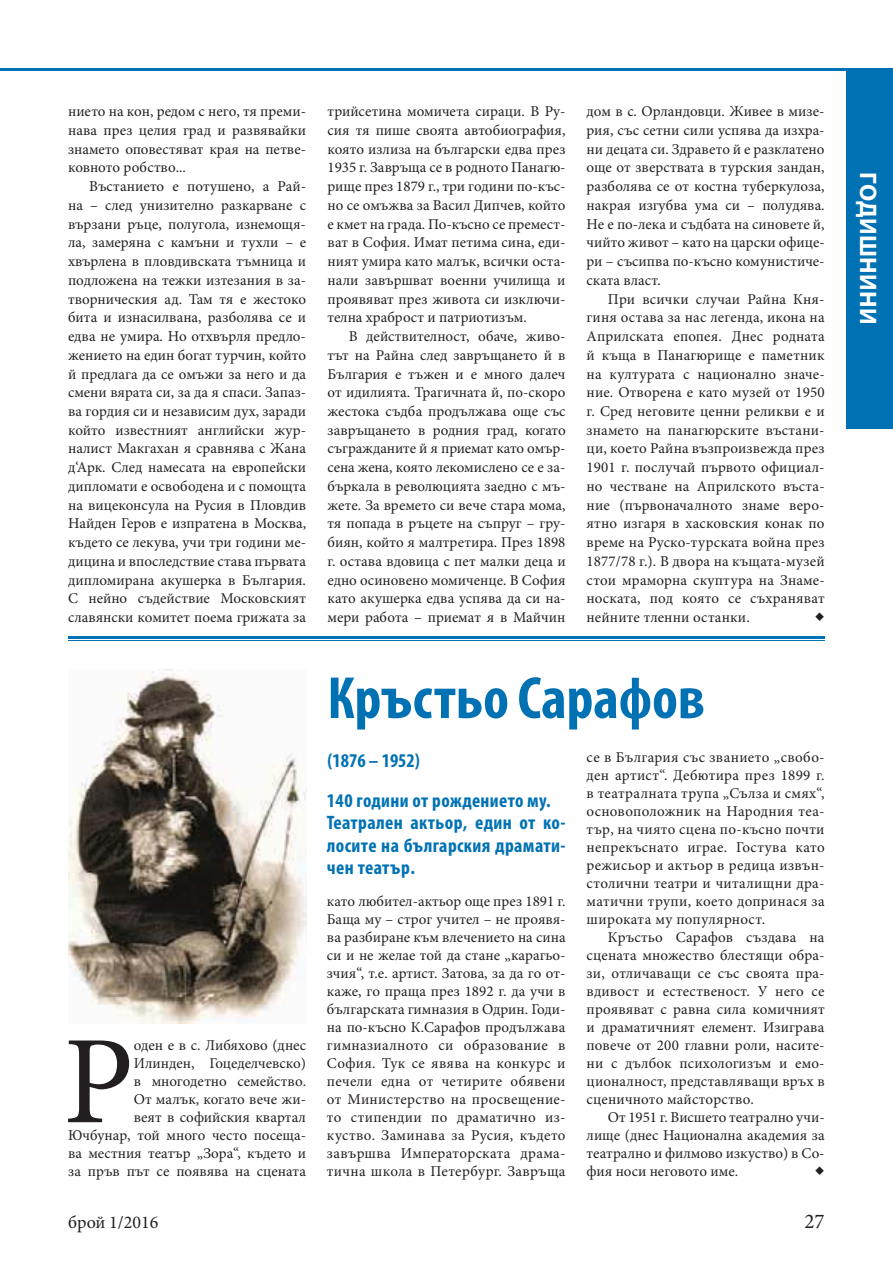
<style>
.page{position:relative;width:893px;height:1263px;background:#fff}
.page>*{position:absolute;margin:0;border:0;box-sizing:border-box;transform-origin:0 0}
.t1{font:125.7px "Minion Pro";color:#231f20}
.t2{font:700 condensed 60px "Myriad Pro";color:#0072b4}
.t3{font:700 24px "Myriad Pro";letter-spacing:.02em;color:#fff}
.t4{font:21px "Minion Pro";color:#231f20}
.t5{font:700 condensed 19.5px/22.5px "Myriad Pro";letter-spacing:.02em;color:#0072b4}
.t6{font:700 condensed 19.5px "Myriad Pro";color:#0072b4}
.t7{font:18px "Minion Pro";color:#231f20}
.t8{font:15px/18.8px "Minion Pro";color:#231f20;text-align:justify}
</style>
<div class="page">
<div style="left:846px;top:68px;width:47px;height:361px;background:#0072b4"></div>
<hr style="left:0;top:68px;width:893px;height:3px;background:#0072b4">
<hr style="left:68px;top:637px;width:756px;height:2px;background:#0072b4">
<hr style="left:68px;top:640px;width:756px;height:1px;background:#0072b4">
<img style="left:68px;top:670px;width:238px;height:353px">
<p class="t8" style="left:68px;top:102px;width:240px">нието на кон, редом с него, тя преми&shy;нава през целия град и развявайки знамето оповестяват края на петве&shy;ковното робство...</p>
<p class="t8" style="left:68px;top:177px;width:240px;text-indent:21px">Въстанието е потушено, а Рай&shy;на – след унизително разкарване с вързани ръце, полугола, изнемощя&shy;ла, замеряна с камъни и тухли – е хвърлена в пловдивската тъмница и подложена на тежки изтезания в за&shy;творническия ад. Там тя е жестоко бита и изнасилвана, разболява се и едва не умира. Но отхвърля предло&shy;жението на един богат турчин, който й предлага да се омъжи за него и да смени вярата си, за да я спаси. Запаз&shy;ва гордия си и независим дух, заради който известният английски жур&shy;налист Макгахан я сравнява с Жана д‘Арк. След намесата на европейски дипломати е освободена и с помощта на вицеконсула на Русия в Пловдив Найден Геров е изпратена в Москва, където се лекува, учи три години ме&shy;дицина и впоследствие става първата дипломирана акушерка в България.<br>С нейно съдействие Московският славянски комитет поема грижата за</p>
<p class="t8" style="left:68px;top:1036px;width:240px;line-height:18px;text-align:right">оден е в с. Либяхово (днес<br>Илинден, Гоцеделчевско)<br>в многодетно семейство.<br>От малък, когато вече жи-<br>веят в софийския квартал<br>Ючбунар, той много често посеща&shy;ва местния театър „Зора“, където и за пръв път се появява на сцената</p>
<h1 class="t1" style="left:63px;top:1005px;width:72px">Р</h1>
<p class="t8" style="left:327px;top:102px;width:240px">трийсетина момичета сираци. В Ру&shy;сия тя пише своята автобиография, която излиза на български едва през 1935 г. Завръща се в родното Панагю&shy;рище през 1879 г., три години по-къс&shy;но се омъжва за Васил Дипчев, който е кмет на града. По-късно се премест&shy;ват в София. Имат петима сина, еди&shy;ният умира като малък, всички оста&shy;нали завършват военни училища и проявяват през живота си изключи&shy;телна храброст и патриотизъм.</p>
<p class="t8" style="left:327px;top:327px;width:240px;text-indent:21px">В действителност, обаче, живо&shy;тът на Райна след завръщането й в България е тъжен и e много далеч от идилията. Трагичната й, по-скоро жестока съдба продължава още със завръщането в родния град, когато съгражданите й я приемат като омър&shy;сена жена, която лекомислено се е за&shy;бъркала в революцията заедно с мъ&shy;жете. За времето си вече стара мома, тя попада в ръцете на съпруг – гру&shy;биян, който я малтретира. През 1898 г. остава вдовица с пет малки деца и едно осиновено момиченце. В София като акушерка едва успява да си на&shy;мери работа – приемат я в Майчин</p>
<p class="t8" style="left:586px;top:102px;width:240px">дом в с. Орландовци. Живее в мизе&shy;рия, със сетни сили успява да изхра&shy;ни децата си. Здравето й е разклатено още от зверствата в турския зандан, разболява се от костна туберкулоза, накрая изгубва ума си – полудява.<br>Не е по-лека и съдбата на синовете й, чийто живот – като на царски офице&shy;ри – съсипва по-късно комунистиче&shy;ската власт.</p>
<p class="t8" style="left:586px;top:289px;width:240px;text-indent:21px">При всички случаи Райна Кня&shy;гиня остава за нас легенда, икона на Априлската епопея. Днес родната й къща в Панагюрище е паметник на културата с национално значе&shy;ние. Отворена е като музей от 1950 г. Сред неговите ценни реликви е и знамето на панагюрските въстани&shy;ци, което Райна възпроизвежда през 1901 г. послучай първото официал&shy;но честване на Априлското въста&shy;ние (първоначалното знаме веро&shy;ятно изгаря в хасковския конак по време на Руско-турската война през 1877/78 г.). В двора на къщата-музей стои мраморна скуптура на Знаме&shy;носката, под която се съхраняват нейните тленни останки.</p>
<h3 class="t4" style="left:815px;top:603px;width:11px">◆</h3>
<h2 class="t2" style="left:327px;top:662px;width:379px">Кръстьо Сарафов</h2>
<h3 class="t6" style="left:327px;top:749px;width:94px">(1876 – 1952)</h3>
<h3 class="t5" style="left:327px;top:789px;width:240px">140 години от рождението му.<br>Театрален актьор, един от ко&shy;лосите на българския драмати&shy;чен театър.</h3>
<p class="t8" style="left:327px;top:892px;width:240px;line-height:18px">като любител-актьор още през 1891 г.<br>Баща му – строг учител – не проявя&shy;ва разбиране към влечението на сина си и не желае той да стане „карагьо&shy;зчия“, т.е. артист. Затова, за да го от&shy;каже, го праща през 1892 г. да учи в българската гимназия в Одрин. Годи&shy;на по-късно К.Сарафов продължава гимназиалното си образование в София. Тук се явява на конкурс и печели една от четирите обявени от Министерство на просвещение&shy;то стипендии по драматично из&shy;куство. Заминава за Русия, където завършва Императорската драма&shy;тична школа в Петербург. Завръща</p>
<p class="t8" style="left:587px;top:748px;width:240px;line-height:18px">се в България със званието „свобо&shy;ден артист“. Дебютира през 1899 г. в театралната трупа „Сълза и смях“, основоположник на Народния теа&shy;тър, на чиято сцена по-късно почти непрекъснато играе. Гостува като режисьор и актьор в редица извън&shy;столични театри и читалищни дра&shy;матични трупи, което допринася за широката му популярност.</p>
<p class="t8" style="left:587px;top:928px;width:239px;line-height:18px;text-indent:21px">Кръстьо Сарафов създава на сцената множество блестящи обра&shy;зи, отличаващи се със своята пра&shy;вдивост и естественост. У него се проявяват с равна сила комичният и драматичният елемент. Изиграва повече от 200 главни роли, насите&shy;ни с дълбок психологизъм и емо&shy;ционалност, представляващи връх в сценичното майсторство.</p>
<p class="t8" style="left:587px;top:1107px;width:240px;line-height:18px;text-indent:21px">От 1951 г. Висшето театрално учи&shy;лище (днес Национална академия за театрално и филмово изкуство) в Со&shy;фия носи неговото име.</p>
<h3 class="t4" style="left:815px;top:1156px;width:11px">◆</h3>
<p class="t7" style="left:68px;top:1211px;width:92px">брой 1/2016</p>
<h3 class="t4" style="left:804px;top:1208px;width:22px">27</h3>
<h3 class="t3" style="left:882px;top:172px;width:154px;rotate:90deg">ГОДИШНИНИ</h3>
</div>
